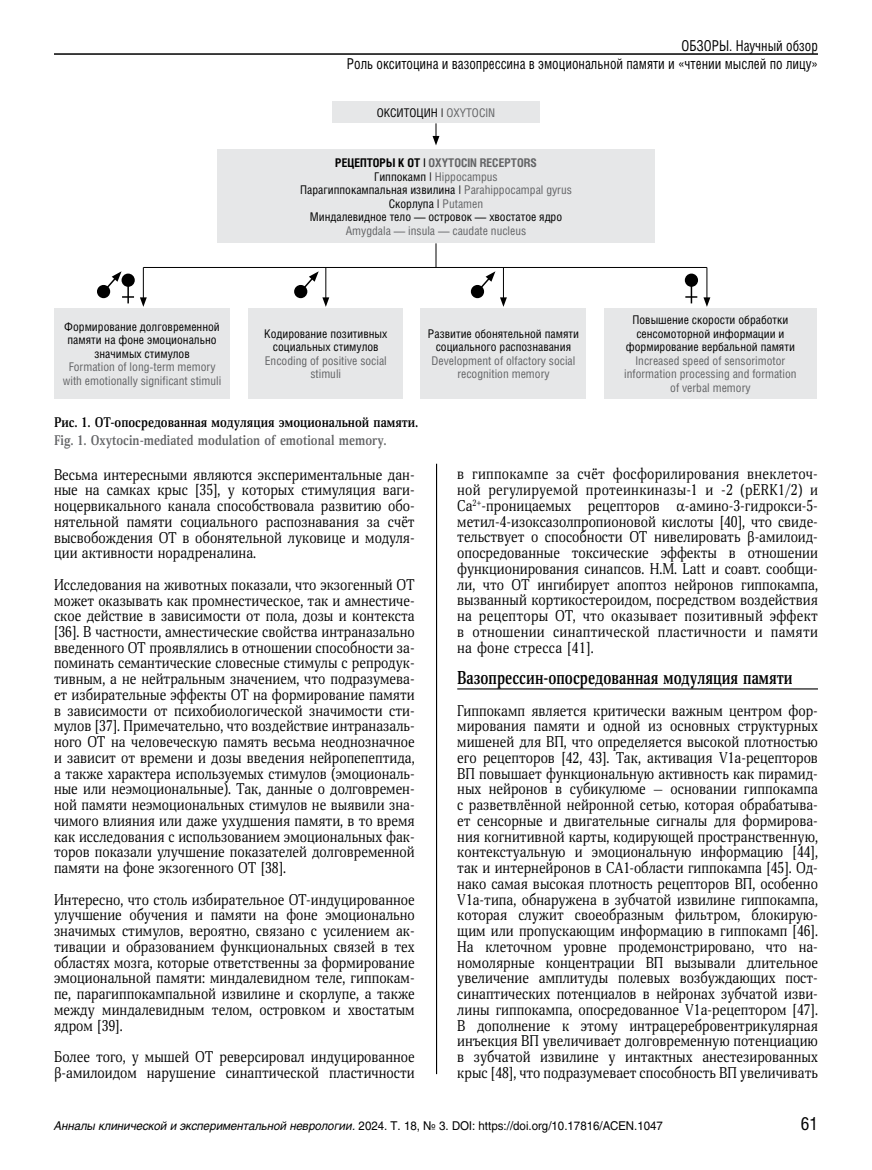
<style>
.page{position:relative;width:872px;height:1170px;background:#fff}
.page>*{position:absolute;margin:0;border:0;box-sizing:border-box;transform-origin:0 0}
.t1{font:700 18px "Scientia";color:#000;scale:.8 1}
.t2{font:18px "Helios Cond C";color:#000}
.t3{font:15px/15.8px "Scientia";color:#000;text-align:justify;scale:.9 1}
.t4{font:15px/18px "Helios Cond C";color:#000;text-align:right;scale:.9 1}
.t5{font:700 13.5px "Scientia";color:#000;scale:.9 1}
.t6{font:700 13.5px "Scientia";color:#636466;scale:.9 1}
.t7{font:12px/13.5px "Helios Cond C";color:#000;text-align:center}
.t8{font:12px/13.5px "Helios Cond C";color:#636466;text-align:center}
.t9{font:12px "Helios C";color:#000;scale:.95 1}
.s1{color:#636466}
.s2{font-weight:700}
.s3{font-weight:700;color:#636466}
.s4{font-style:italic}
</style>
<div class="page">
<hr style="left:54px;top:53px;width:764px;height:2px;background:#000">
<hr style="left:436px;top:463px;width:1px;height:610px;background:#000">
<hr style="left:457px;top:688px;width:361px;height:1px;background:#000">
<div style="left:332px;top:102px;width:208px;height:21px;background:#e6e7e8"></div>
<div style="left:217px;top:149px;width:438px;height:94px;background:#e6e7e8"></div>
<div style="left:54px;top:308px;width:176px;height:90px;background:#e6e7e8"></div>
<div style="left:249px;top:308px;width:154px;height:90px;background:#e6e7e8"></div>
<div style="left:420px;top:308px;width:166px;height:90px;background:#e6e7e8"></div>
<div style="left:604px;top:308px;width:212px;height:90px;background:#e6e7e8"></div>
<svg style="left:432px;top:123px;width:7px;height:22px"></svg>
<hr style="left:143px;top:267px;width:1px;height:33px;background:#000">
<svg style="left:140px;top:297px;width:7px;height:10px"></svg>
<hr style="left:325px;top:268px;width:1px;height:32px;background:#000">
<hr style="left:503px;top:268px;width:1px;height:32px;background:#000">
<hr style="left:706px;top:267px;width:1px;height:33px;background:#000">
<svg style="left:703px;top:297px;width:7px;height:10px"></svg>
<svg style="left:435px;top:243px;width:1px;height:24px"></svg>
<hr style="left:143px;top:267px;width:564px;height:1px;background:#000">
<div style="left:686px;top:274px;width:11px;height:12px;background:#000;border-radius:50%"></div>
<div style="left:685px;top:273px;width:13px;height:14px;border:2px solid #000;border-radius:50%"></div>
<div style="left:122px;top:273px;width:13px;height:14px;border:2px solid #000;border-radius:50%"></div>
<div style="left:98px;top:286px;width:11px;height:11px;background:#000;border-radius:50%"></div>
<div style="left:97px;top:285px;width:13px;height:13px;border:2px solid #000;border-radius:50%"></div>
<div style="left:295px;top:286px;width:11px;height:11px;background:#000;border-radius:50%"></div>
<div style="left:294px;top:285px;width:13px;height:13px;border:2px solid #000;border-radius:50%"></div>
<div style="left:472px;top:286px;width:11px;height:11px;background:#000;border-radius:50%"></div>
<div style="left:471px;top:285px;width:13px;height:13px;border:2px solid #000;border-radius:50%"></div>
<svg style="left:299px;top:271px;width:30px;height:36px"></svg>
<svg style="left:476px;top:271px;width:31px;height:36px"></svg>
<hr style="left:690px;top:280px;width:2px;height:23px;background:#000">
<hr style="left:127px;top:280px;width:2px;height:23px;background:#000">
<svg style="left:685px;top:296px;width:12px;height:2px"></svg>
<svg style="left:102px;top:271px;width:32px;height:27px"></svg>
<p class="t4" style="left:347px;top:36px;width:525px">ОБЗОРЫ. Научный обзор<br>Роль окситоцина и вазопрессина в эмоциональной памяти и «чтении мыслей по лицу»</p>
<p class="t7" style="left:64px;top:319px;width:157px">Формирование долговременной памяти на фоне эмоционально значимых стимулов</p>
<p class="t8" style="left:63px;top:360px;width:160px">Formation of long-term memory with emotionally significant stimuli</p>
<p class="t7" style="left:377px;top:106px;width:120px">ОКСИТОЦИН | <span class="s1">OXYTOCIN</span></p>
<p class="t7" style="left:300px;top:156px;width:273px"><span class="s2">РЕЦЕПТОРЫ К ОТ |</span> <span class="s3">OXYTOCIN RECEPTORS<br></span>Гиппокамп | <span class="s1">Hippocampus<br></span>Парагиппокампальная извилина | <span class="s1">Parahippocampal gyrus </span>Скорлупа | <span class="s1">Putamen<br></span>Миндалевидное тело — островок — хвостатое ядро</p>
<p class="t8" style="left:346px;top:223px;width:182px">Amygdala — insula — caudate nucleus</p>
<p class="t7" style="left:264px;top:326px;width:125px">Кодирование позитивных социальных стимулов</p>
<p class="t8" style="left:265px;top:353px;width:124px">Encoding of positive social stimuli</p>
<p class="t7" style="left:428px;top:326px;width:153px">Развитие обонятельной памяти социального распознавания</p>
<p class="t8" style="left:431px;top:353px;width:145px">Development of olfactory social recognition memory</p>
<p class="t5" style="left:54px;top:413px;width:406px">Рис. 1. ОТ-опосредованная модуляция эмоциональной памяти.</p>
<p class="t6" style="left:54px;top:431px;width:371px">Fig. 1. Oxytocin-mediated modulation of emotional memory.</p>
<p class="t7" style="left:626px;top:313px;width:170px">Повышение скорости обработки сенсомоторной информации и формирование вербальной памяти</p>
<p class="t8" style="left:624px;top:353px;width:174px">Increased speed of sensorimotor information processing and formation of verbal memory</p>
<p class="t3" style="left:54px;top:466px;width:402px">Весьма интересными являются экспериментальные дан&shy;ные на самках крыс [35], у которых стимуляция ваги&shy;ноцервикального канала способствовала развитию обо&shy;нятельной памяти социального распознавания за счёт высвобождения ОТ в обонятельной луковице и модуля&shy;ции активности норадреналина.</p>
<p class="t3" style="left:54px;top:577px;width:402px">Исследования на животных показали, что экзогенный ОТ может оказывать как промнестическое, так и амнестиче&shy;ское действие в зависимости от пола, дозы и контекста [36]. В частности, амнестические свойства интраназально введенного ОТ проявлялись в отношении способности за&shy;поминать семантические словесные стимулы с репродук&shy;тивным, а не нейтральным значением, что подразумева&shy;ет избирательные эффекты ОТ на формирование памяти в зависимости от психобиологической значимости сти&shy;мулов [37]. Примечательно, что воздействие интраназаль&shy;ного ОТ на человеческую память весьма неоднозначное и зависит от времени и дозы введения нейропепептида, а также характера используемых стимулов (эмоциональ&shy;ные или неэмоциональные). Так, данные о долговремен&shy;ной памяти неэмоциональных стимулов не выявили зна&shy;чимого влияния или даже ухудшения памяти, в то время как исследования с использованием эмоциональных фак&shy;торов показали улучшение показателей долговременной памяти на фоне экзогенного ОТ [38].</p>
<p class="t3" style="left:54px;top:891px;width:402px">Интересно, что столь избирательное ОТ-индуцированное улучшение обучения и памяти на фоне эмоционально значимых стимулов, вероятно, связано с усилением ак&shy;тивации и образованием функциональных связей в тех областях мозга, которые ответственны за формирование эмоциональной памяти: миндалевидном теле, гиппокам&shy;пе, парагиппокампальной извилине и скорлупе, а также между миндалевидным телом, островком и хвостатым ядром [39].</p>
<p class="t3" style="left:54px;top:1049px;width:402px">Более того, у мышей ОТ реверсировал индуцированное β-амилоидом нарушение синаптической пластичности</p>
<p class="t3" style="left:457px;top:466px;width:402px">в гиппокампе за счёт фосфорилирования внеклеточ&shy;ной регулируемой протеинкиназы-1 и -2 (pERK1/2) и Ca<sup>2+</sup>-проницаемых рецепторов α-амино-3-гидрокси-5- метил-4-изоксазолпропионовой кислоты [40], что свиде&shy;тельствует о способности ОТ нивелировать β-амилоид&shy;опосредованные токсические эффекты в отношении функционирования синапсов. H.M. Latt и соавт. сообщи&shy;ли, что ОТ ингибирует апоптоз нейронов гиппокампа, вызванный кортикостероидом, посредством воздействия на рецепторы ОТ, что оказывает позитивный эффект в отношении синаптической пластичности и памяти на фоне стресса [41].</p>
<p class="t1" style="left:457px;top:666px;width:421px">Вазопрессин-опосредованная модуляция памяти</p>
<p class="t3" style="left:457px;top:702px;width:402px">Гиппокамп является критически важным центром фор&shy;мирования памяти и одной из основных структурных мишеней для ВП, что определяется высокой плотностью его рецепторов [42, 43]. Так, активация V1a-рецепторов ВП повышает функциональную активность как пирамид&shy;ных нейронов в субикулюме — основании гиппокампа с разветвлённой нейронной сетью, которая обрабатыва&shy;ет сенсорные и двигательные сигналы для формирова&shy;ния когнитивной карты, кодирующей пространственную, контекстуальную и эмоциональную информацию [44], так и интернейронов в СА1-области гиппокампа [45]. Од&shy;нако самая высокая плотность рецепторов ВП, особенно V1a-типа, обнаружена в зубчатой извилине гиппокампа, которая служит своеобразным фильтром, блокирую&shy;щим или пропускающим информацию в гиппокамп [46].<br>На клеточном уровне продемонстрировано, что на&shy;номолярные концентрации ВП вызывали длительное увеличение амплитуды полевых возбуждающих пост&shy;синаптических потенциалов в нейронах зубчатой изви&shy;лины гиппокампа, опосредованное V1a-рецептором [47].<br>В дополнение к этому интрацеребровентрикулярная инъекция ВП увеличивает долговременную потенциацию в зубчатой извилине у интактных анестезированных крыс [48], что подразумевает способность ВП увеличивать</p>
<p class="t9" style="left:54px;top:1118px;width:642px"><span class="s4">Анналы клинической и экспериментальной неврологии.</span> 2024. Т. 18, № 3. DOI: https://doi.org/10.17816/ACEN.1047</p>
<p class="t2" style="left:800px;top:1112px;width:19px">61</p>
</div>
